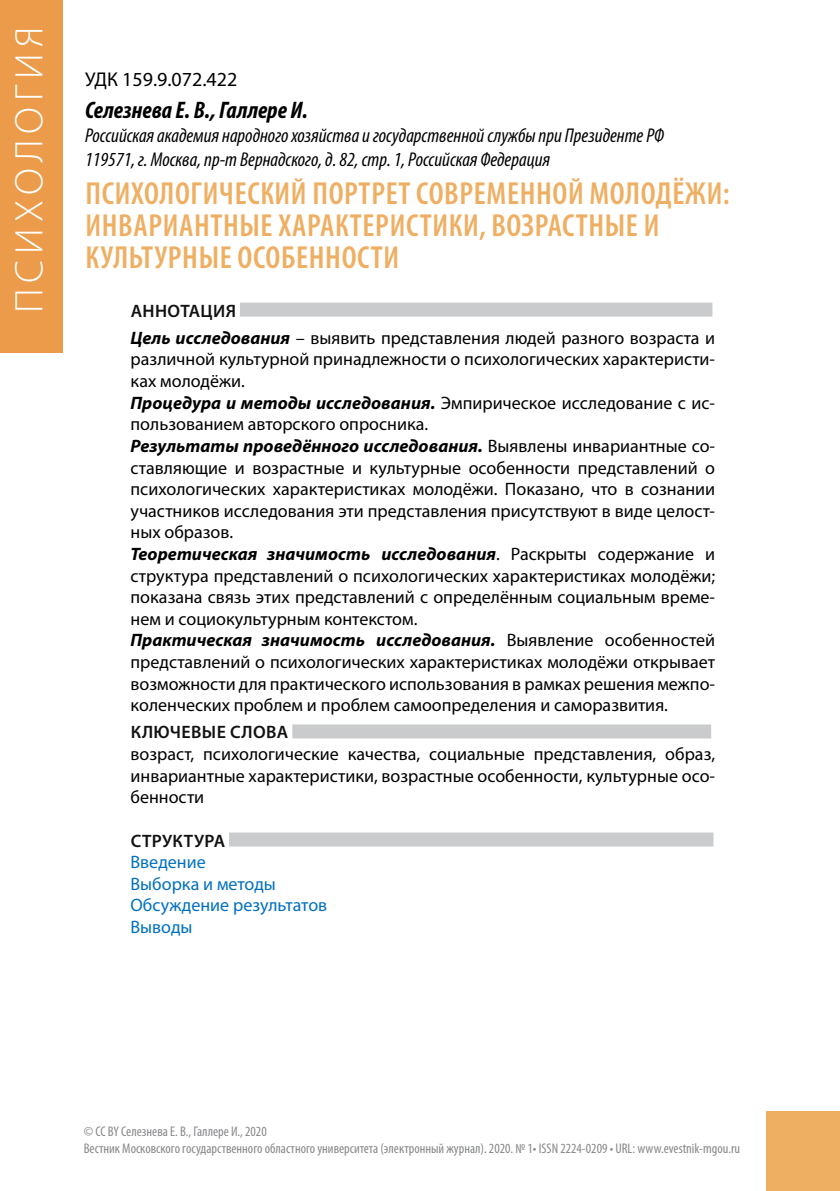
<style>
.page{position:relative;width:840px;height:1191px;background:#fff}
.page>*{position:absolute;margin:0;border:0;box-sizing:border-box;transform-origin:0 0}
.t1{font:300 40px "Myriad Pro";letter-spacing:.15em;color:#fff}
.t2{font:600 condensed 32px/32px "Myriad Pro";letter-spacing:.02em;color:#efaf63}
.t3{font:italic 700 condensed 24px "Myriad Pro";color:#000}
.t4{font:italic condensed 20px/24px "Myriad Pro";color:#000}
.t5{font:20px "Myriad Pro";color:#000}
.t6{font:18px/21.6px "Myriad Pro";color:#000}
.t7{font:18px/21.6px "Myriad Pro";color:#0070c0}
.t8{font:600 18px "Myriad Pro";letter-spacing:.02em;color:#111211}
.t9{font:condensed 14px/16.8px "Myriad Pro";color:#87888a}
.s1{font-weight:600;color:#111211}
.s2{font-weight:700;font-style:italic}
</style>
<div class="page">
<div style="left:765px;top:1111px;width:74px;height:80px;background:#efaf63"></div>
<div style="left:0;top:0;width:62px;height:353px;background:#eb9b49"></div>
<div style="left:240px;top:302px;width:472px;height:14px;background:#c9cbcc"></div>
<div style="left:292px;top:724px;width:418px;height:14px;background:#c9cbcc"></div>
<div style="left:229px;top:832px;width:484px;height:14px;background:#c9cbcc"></div>
<h1 class="t1" style="left:5px;top:313px;width:288px;rotate:-90deg">психология</h1>
<p class="t5" style="left:85px;top:67px;width:154px">УДК 159.9.072.422</p>
<h3 class="t3" style="left:85px;top:95px;width:224px">Селезнева Е. В., Галлере И.</h3>
<p class="t4" style="left:85px;top:123px;width:580px">Российская академия народного хозяйства и государственной службы при Президенте РФ<br>119571, г. Москва, пр-т Вернадского, д. 82, стр. 1, Российская Федерация</p>
<h2 class="t2" style="left:85px;top:176px;width:645px">ПСИХОЛОГИЧЕСКИЙ ПОРТРЕТ СОВРЕМЕННОЙ МОЛОДЁЖИ:<br>ИНВАРИАНТНЫЕ ХАРАКТЕРИСТИКИ, ВОЗРАСТНЫЕ И<br>КУЛЬТУРНЫЕ ОСОБЕННОСТИ</h2>
<p class="t6" style="left:130px;top:297px;width:585px;line-height:27.2px"><span class="s1">Аннотация<br></span><span class="s2">Цель исследования</span> – выявить представления людей разного возраста и</p>
<p class="t6" style="left:130px;top:348px;width:585px">различной культурной принадлежности о психологических характеристи&shy;ках молодёжи.<br><span class="s2">Процедура и методы исследования.</span> Эмпирическое исследование с ис&shy;пользованием авторского опросника.<br><span class="s2">Результаты проведённого исследования.</span> Выявлены инвариантные со&shy;ставляющие и возрастные и культурные особенности представлений о психологических характеристиках молодёжи. Показано, что в сознании участников исследования эти представления присутствуют в виде целост&shy;ных образов.<br><span class="s2">Теоретическая значимость исследования</span>. Раскрыты содержание и структура представлений о психологических характеристиках молодёжи; показана связь этих представлений с определённым социальным време&shy;нем и социокультурным контекстом.<br><span class="s2">Практическая значимость исследования.</span> Выявление особенностей представлений о психологических характеристиках молодёжи открывает возможности для практического использования в рамках решения межпо&shy;коленческих проблем и проблем самоопределения и саморазвития.</p>
<p class="t8" style="left:131px;top:721px;width:157px">Ключевые слова</p>
<p class="t6" style="left:130px;top:743px;width:585px;text-align:justify">возраст, психологические качества, социальные представления, образ, инвариантные характеристики, возрастные особенности, культурные осо&shy;бенности</p>
<p class="t8" style="left:131px;top:829px;width:94px">Структура</p>
<p class="t7" style="left:130px;top:851px;width:198px">Введение<br>Выборка и методы<br>Обсуждение результатов<br>Выводы</p>
<p class="t9" style="left:84px;top:1123px;width:657px">© CC BY Селезнева Е. В., Галлере И., 2020<br>Вестник Московского государственного областного университета (электронный журнал). 2020. № 1• ISSN 2224-0209 • URL: www.evestnik-mgou.ru</p>
</div>
